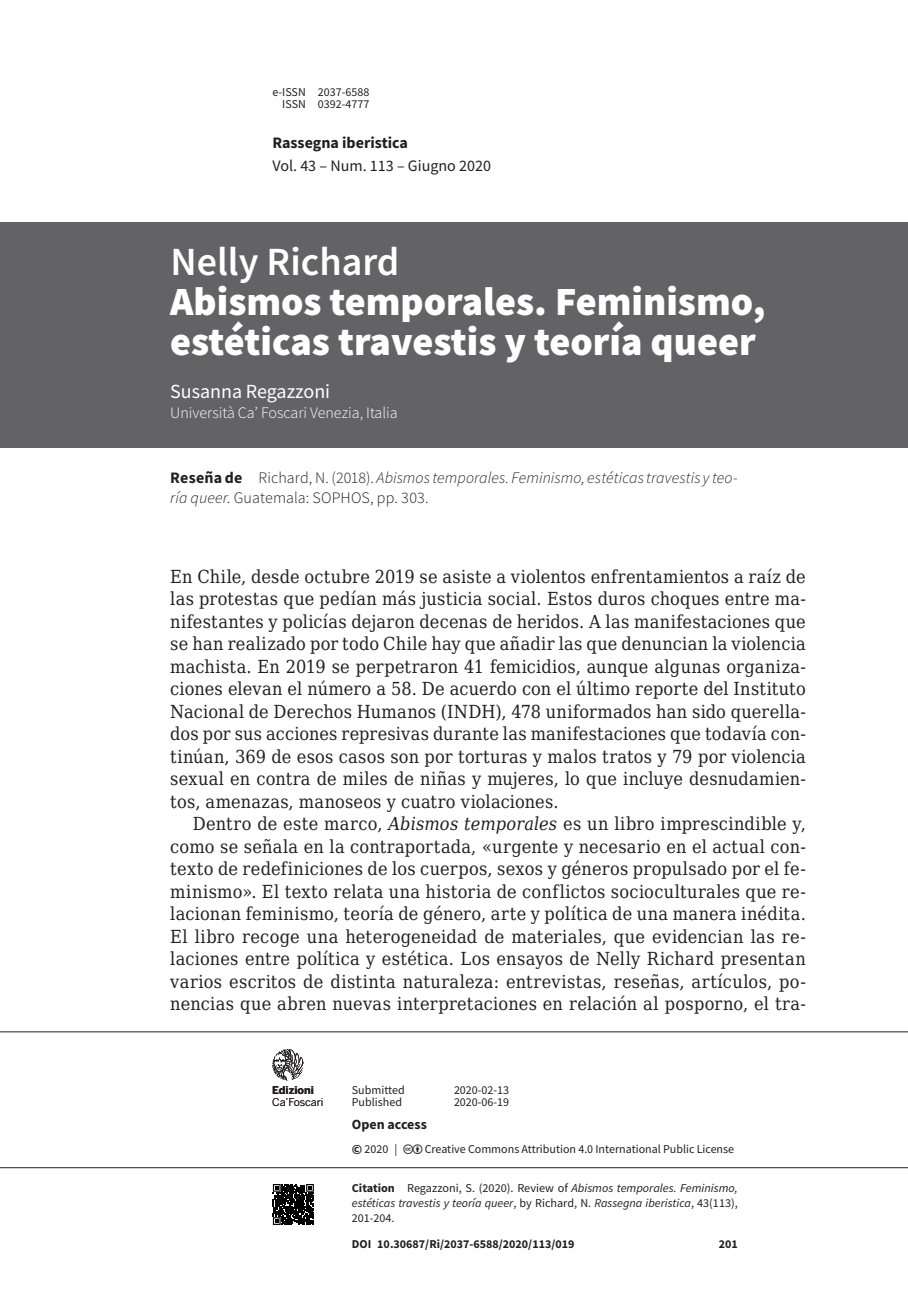
<style>
.page{position:relative;width:908px;height:1304px;background:#fff}
.page>*{position:absolute;margin:0;border:0;box-sizing:border-box;transform-origin:0 0}
._9101-ecf-titolo-sag{font:900 40px/40px "Source Sans Pro";color:#fff}
._9102-ecf-sottotitol{font:600 40px "Source Sans Pro";color:#fff}
._9103-ecf-autore-sag{font:20px "Source Sans Pro";color:#fff}
._031-ecf-para-1{font:18px/22.4px "DejaVu Serif Condensed";letter-spacing:.01em;color:#231f20;text-align:justify}
._032-ecf-para-2{font:18px/22.4px "DejaVu Serif Condensed";letter-spacing:.015em;color:#231f20;text-align:justify}
._9105-ecf-abstract{font:italic 300 16px/20px "Source Sans Pro";letter-spacing:.005em;color:#231f20}
._9104-ecf-autore-aff{font:300 16px "Source Sans Pro";color:#fff}
.t1{font:16px "Source Sans Pro";color:#231f20}
.t2{font:700 16px "Source Sans Pro";color:#231f20}
.t3{font:700 14px "Source Sans Pro";color:#231f20}
.t4{font:italic 12px/15px "Source Sans Pro";color:#231f20;text-align:justify}
.t5{font:12px/12.4px "Source Sans Pro";color:#231f20;text-align:right}
.t6{font:700 12px "Source Sans Pro";color:#231f20}
.t7{font:10.8px "Benton Sans";letter-spacing:-.01em;color:#231f20}
.t8{font:700 10.8px "Benton Sans";color:#231f20}
.s1{font-weight:700;font-style:normal}
.s2{font-style:normal}
.s3{font-style:italic}
.s4{font-weight:700;font-size:14px}
</style>
<div class="page">
<hr style="left:0;top:1167px;width:907px;height:1px;background:#231f20">
<hr style="left:0;top:1031px;width:907px;height:1px;background:#231f20">
<svg style="left:272px;top:1049px;width:31px;height:31px"></svg>
<svg style="left:272px;top:1184px;width:1px;height:41px"></svg>
<svg style="left:273px;top:1184px;width:41px;height:41px;background:#282828"></svg>
<div style="left:0;top:223px;width:907px;height:225px;background:#636366"></div>
<p class="t5" style="left:272px;top:86px;width:98px">e-ISSN 2037-6588<br>ISSN 0392-4777</p>
<p class="t2" style="left:272px;top:132px;width:137px">Rassegna iberistica</p>
<p class="t1" style="left:272px;top:155px;width:220px">Vol. 43 – Num. 113 – Giugno 2020</p>
<p class="_9102-ecf-sottotitol" style="left:170px;top:236px;width:230px">Nelly Richard</p>
<p class="_9101-ecf-titolo-sag" style="left:170px;top:281px;width:596px">Abismos temporales. Feminismo, estéticas travestis y teoría queer</p>
<p class="_9103-ecf-autore-sag" style="left:170px;top:379px;width:161px">Susanna Regazzoni</p>
<p class="_9104-ecf-autore-aff" style="left:170px;top:403px;width:229px">Università Ca’ Foscari Venezia, Italia</p>
<p class="_9105-ecf-abstract" style="left:170px;top:467px;width:568px"><span class="s1">Reseña de</span> <span class="s2">Richard, N. (2018).</span> Abismos temporales. Feminismo, estéticas travestis y teo&shy;ría queer<span class="s2">. Guatemala: SOPHOS, pp. 303.</span></p>
<p class="_031-ecf-para-1" style="left:170px;top:565px;width:637px">En Chile, desde octubre 2019 se asiste a violentos enfrentamientos a raíz de las protestas que pedían más justicia social. Estos duros choques entre ma&shy;nifestantes y policías dejaron decenas de heridos. A las manifestaciones que se han realizado por todo Chile hay que añadir las que denuncian la violencia machista. En 2019 se perpetraron 41 femicidios, aunque algunas organiza&shy;ciones elevan el número a 58. De acuerdo con el último reporte del Instituto Nacional de Derechos Humanos (INDH), 478 uniformados han sido querella&shy;dos por sus acciones represivas durante las manifestaciones que todavía con&shy;tinúan, 369 de esos casos son por torturas y malos tratos y 79 por violencia sexual en contra de miles de niñas y mujeres, lo que incluye desnudamien&shy;tos, amenazas, manoseos y cuatro violaciones.</p>
<p class="_032-ecf-para-2" style="left:170px;top:812px;width:636px;text-indent:23px">Dentro de este marco, <span class="s3">Abismos temporales</span> es un libro imprescindible y, como se señala en la contraportada, «urgente y necesario en el actual con&shy;texto de redefiniciones de los cuerpos, sexos y géneros propulsado por el fe&shy;minismo». El texto relata una historia de conflictos socioculturales que re&shy;lacionan feminismo, teoría de género, arte y política de una manera inédita.<br>El libro recoge una heterogeneidad de materiales, que evidencian las re&shy;laciones entre política y estética. Los ensayos de Nelly Richard presentan varios escritos de distinta naturaleza: entrevistas, reseñas, artículos, po&shy;nencias que abren nuevas interpretaciones en relación al posporno, el tra-</p>
<p class="t8" style="left:272px;top:1084px;width:43px">Edizioni</p>
<p class="t7" style="left:272px;top:1095px;width:53px">Ca’Foscari</p>
<p class="t5" style="left:351px;top:1083px;width:54px">Submitted</p>
<p class="t5" style="left:454px;top:1083px;width:57px">2020-02-13</p>
<p class="t5" style="left:351px;top:1096px;width:52px">Published</p>
<p class="t5" style="left:454px;top:1096px;width:57px">2020-06-19</p>
<p class="t3" style="left:351px;top:1115px;width:76px">Open access</p>
<p class="t5" style="left:351px;top:1143px;width:47px"><span class="s4">©</span> 2020 |</p>
<p class="t5" style="left:424px;top:1143px;width:311px">Creative Commons Attribution 4.0 International Public License</p>
<p class="t4" style="left:351px;top:1181px;width:387px"><span class="s1">Citation</span> <span class="s2">Regazzoni, S. (2020). Review of</span> Abismos temporales. Feminismo, estéticas travestis y teoría queer<span class="s2">, by Richard, N.</span> Rassegna iberistica<span class="s2">, 43(113), 201-204.</span></p>
<p class="t6" style="left:351px;top:1236px;width:224px">DOI 10.30687/Ri/2037-6588/2020/113/019</p>
<p class="t6" style="left:718px;top:1236px;width:21px">201</p>
</div>
